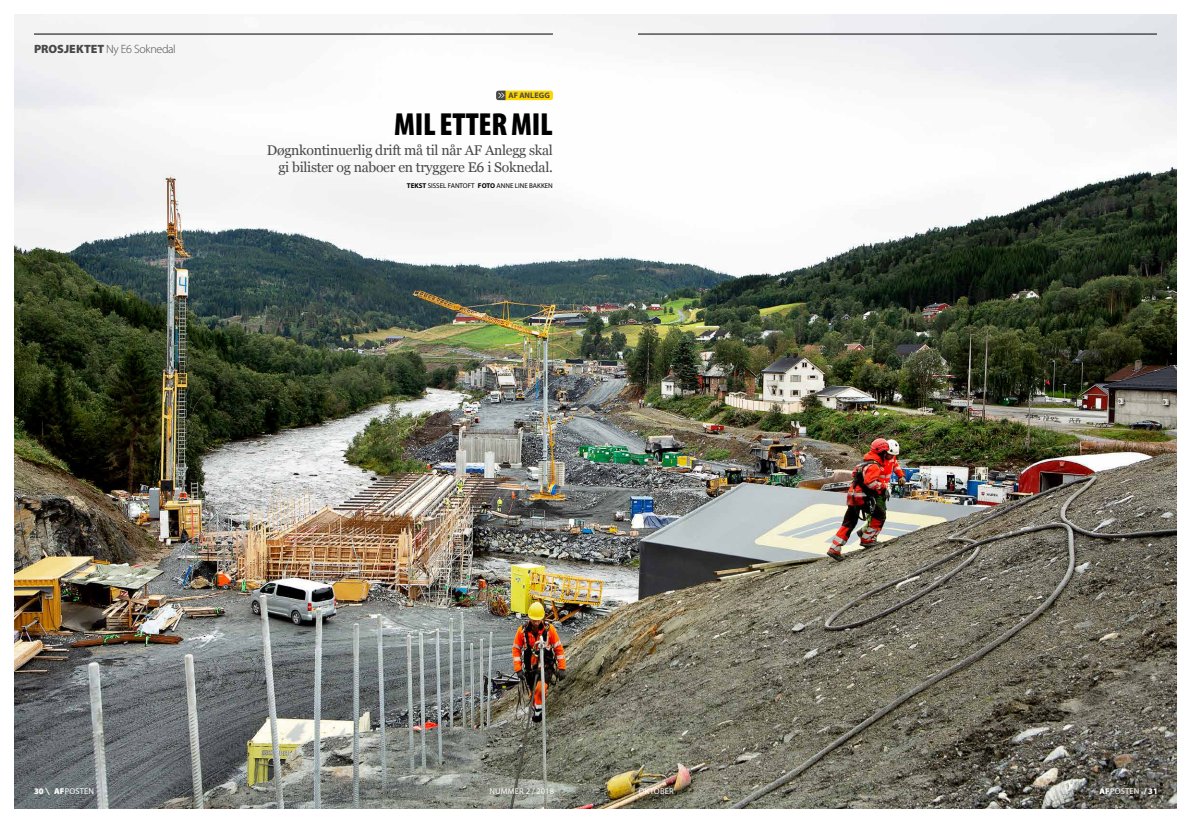
<style>
.page{position:relative;width:1191px;height:823px;background:#fff}
.page>*{position:absolute;margin:0;border:0;box-sizing:border-box;transform-origin:0 0}
.t1{font:900 condensed 32px "Myriad Pro";letter-spacing:-.01em;color:#000}
.t2{font:14px/17px "Georgia";letter-spacing:-.02em;color:#484847;text-align:right}
.t3{font:300 12px "Myriad Pro";letter-spacing:-.025em;color:#484847}
.t4{font:8.5px "Myriad Pro";letter-spacing:.02em;color:#fff}
.t5{font:700 8px "Myriad Pro";letter-spacing:.005em;color:#484847}
.t6{font:7px "Myriad Pro";color:#000}
.s1{font-weight:900}
.s2{font-weight:700}
.s3{font-family:"Foral Pro";font-weight:700}
</style>
<div class="page">
<img style="left:14px;top:14px;width:1162px;height:794px">
<div style="left:501px;top:91px;width:52px;height:9px;background:#ffd600;border-radius:2px"></div>
<svg style="left:496px;top:91px;width:9px;height:9px"></svg>
<hr style="left:34px;top:34px;width:519px;height:1px;background:#000">
<hr style="left:638px;top:34px;width:519px;height:1px;background:#000">
<p class="t3" style="left:34px;top:42px;width:143px"><span class="s1">PROSJEKTET</span> Ny E6 Soknedal</p>
<p class="t5" style="left:508px;top:91px;width:43px">AF ANLEGG</p>
<h1 class="t1" style="left:394px;top:107px;width:160px">MIL ETTER MIL</h1>
<p class="t2" style="left:267px;top:141px;width:287px">Døgnkontinuerlig drift må til når AF Anlegg skal gi bilister og naboer en tryggere E6 i Soknedal.</p>
<p class="t6" style="left:407px;top:181px;width:147px"><span class="s2">TEKST</span> SISSEL FANTOFT <span class="s2">FOTO</span> ANNE LINE BAKKEN</p>
<p class="t4" style="left:34px;top:786px;width:62px"><span class="s1">30</span> <span class="s3">\</span> <span class="s1">AF</span>POSTEN</p>
<p class="t4" style="left:489px;top:786px;width:66px">NUMMER 2 / 2018</p>
<p class="t4" style="left:639px;top:786px;width:36px">OKTOBER</p>
<p class="t4" style="left:1099px;top:786px;width:60px"><span class="s1">AF</span>POSTEN <span class="s1">/ 31</span></p>
</div>
